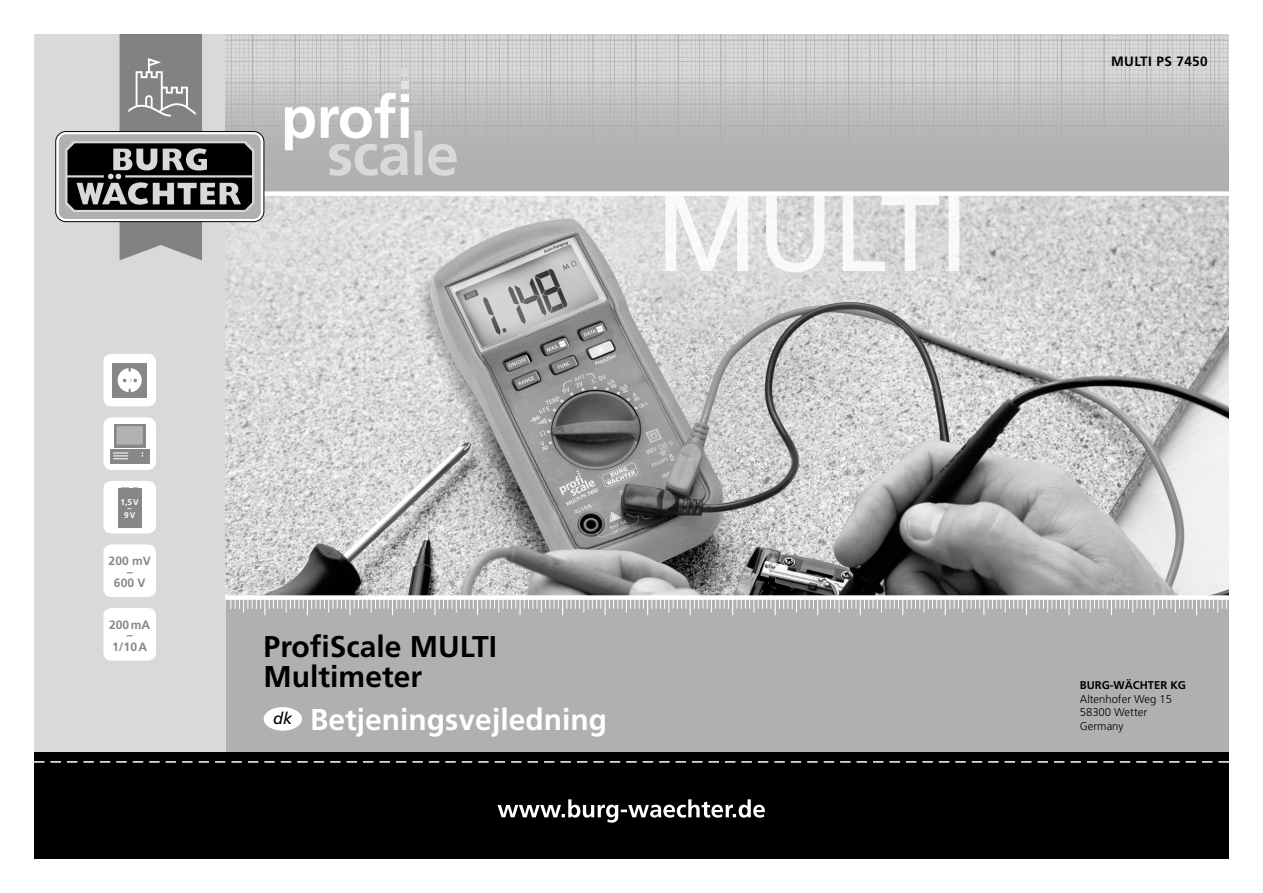
<style>
.page{position:relative;width:1263px;height:893px;background:#fff}
.page>*{position:absolute;margin:0;border:0;box-sizing:border-box;transform-origin:0 0}
.t1{font:700 30px/30px "Frutiger";color:#000}
.t2{font:700 30px "Frutiger";color:#fff}
.t3{font:700 13.5px "Frutiger";letter-spacing:.03em;color:#000}
.t4{font:700 12px/11.1px "Frutiger";color:#878786;text-align:center}
.t5{font:300 11.25px/13.5px "Frutiger";color:#000}
.t6{font:700 11.25px "Frutiger";color:#000}
.t7{font:700 8.4px/6px "Frutiger";color:#fff;text-align:center}
</style>
<div class="page">
<div style="left:225px;top:597px;width:1004px;height:156px;background:#afb0b0"></div>
<div style="left:34px;top:34px;width:191px;height:825px;background:#d9d9da"></div>
<img style="left:457px;top:34px;width:772px;height:157px">
<div style="left:34px;top:753px;width:1195px;height:106px;background:#000"></div>
<svg style="left:497px;top:799px;width:268px;height:24px"></svg>
<svg style="left:34px;top:761px;width:1195px;height:2px"></svg>
<svg style="left:231px;top:600px;width:996px;height:15px"></svg>
<div style="left:264px;top:707px;width:38px;height:24px;background:#fff;border-radius:50%"></div>
<img style="left:225px;top:196px;width:1004px;height:399px">
<svg style="left:665px;top:196px;width:294px;height:76px"></svg>
<div style="left:225px;top:595px;width:1004px;height:5px;background:#fff"></div>
<div style="left:59px;top:134px;width:202px;height:85px;background:#afb0b0;border-radius:7px"></div>
<svg style="left:65px;top:34px;width:392px;height:226px"></svg>
<div style="left:103px;top:481px;width:53px;height:52px;background:#fff;border-radius:8px"></div>
<svg style="left:122px;top:487px;width:16px;height:1px"></svg>
<div style="left:118px;top:488px;width:24px;height:40px;background:#878786"></div>
<div style="left:103px;top:417px;width:53px;height:53px;background:#fff;border-radius:9px"></div>
<div style="left:114px;top:424px;width:31px;height:24px;background:#878786"></div>
<div style="left:117px;top:426px;width:26px;height:19px;background:#b1b2b3;border-radius:2px"></div>
<div style="left:110px;top:449px;width:40px;height:15px;background:#878786"></div>
<svg style="left:113px;top:452px;width:15px;height:7px"></svg>
<div style="left:103px;top:354px;width:53px;height:52px;background:#fff;border-radius:8px"></div>
<div style="left:113px;top:363px;width:34px;height:34px;background:#878786"></div>
<svg style="left:118px;top:368px;width:24px;height:24px"></svg>
<div style="left:103px;top:544px;width:53px;height:53px;background:#fff;border-radius:8px"></div>
<div style="left:103px;top:608px;width:53px;height:53px;background:#fff;border-radius:8px"></div>
<p class="t7" style="left:121px;top:499px;width:20px">1,5V –</p>
<p class="t7" style="left:124px;top:512px;width:13px">9V</p>
<p class="t4" style="left:109px;top:555px;width:44px">200 mV –<br>600 V</p>
<p class="t4" style="left:109px;top:619px;width:43px">200mA –<br>1/10A</p>
<h1 class="t1" style="left:264px;top:631px;width:235px">ProfiScale MULTI<br>Multimeter</h1>
<h1 class="t2" style="left:273px;top:702px;width:335px"><sup>dk</sup> Betjeningsvejledning</h1>
<p class="t3" style="left:1111px;top:53px;width:98px">MULTI PS 7450</p>
<p class="t6" style="left:1080px;top:679px;width:108px">BURG-WÄCHTER KG</p>
<p class="t5" style="left:1080px;top:692px;width:94px">Altenhofer Weg 15<br>58300 Wetter<br>Germany</p>
</div>
